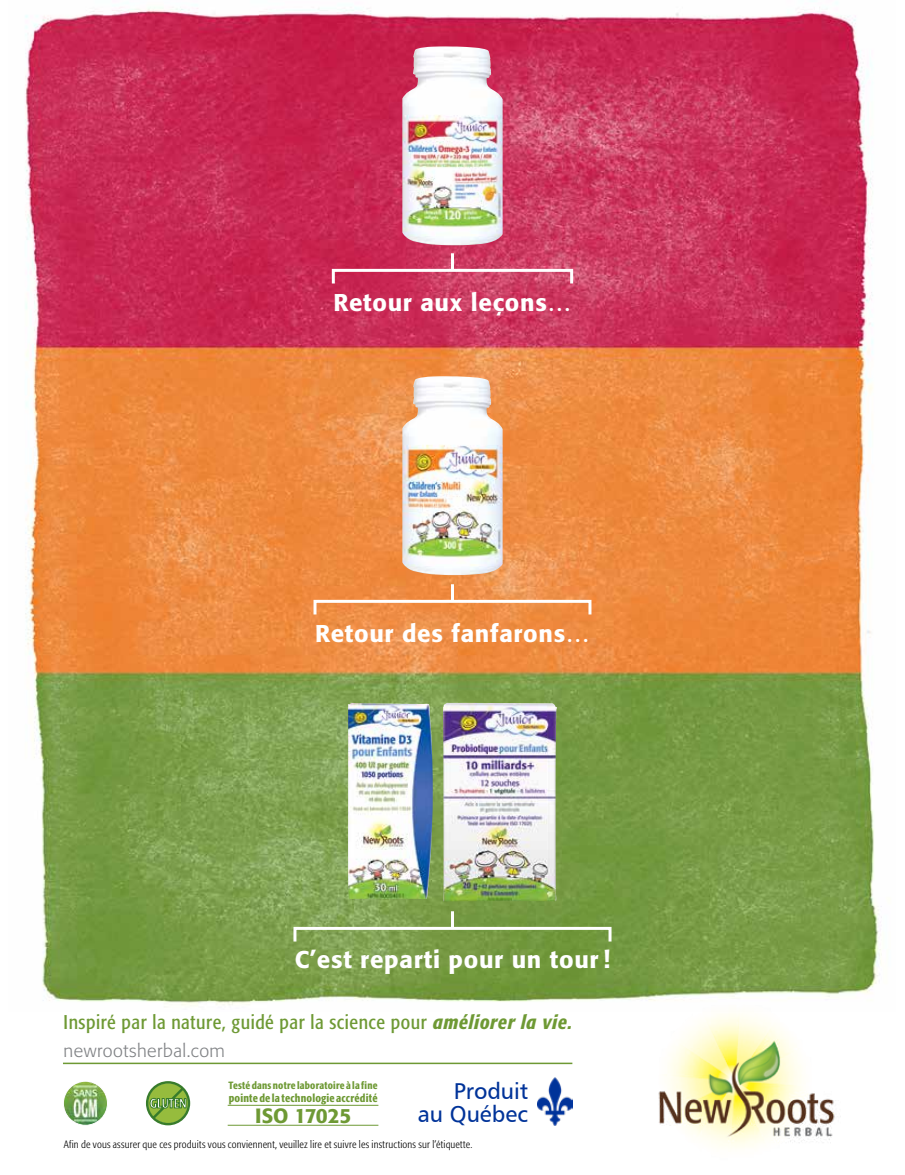
<style>
.page{position:relative;width:905px;height:1175px;background:#fff}
.page>*{position:absolute;margin:0;border:0;box-sizing:border-box;transform-origin:0 0}
.t1{font:500 24px "Formata";letter-spacing:.03em;color:#fff}
.t2{font:22.95px/23.7px "Humanist 777 BT Roman B";letter-spacing:-.005em;color:#039;text-align:right}
.t3{font:500 20.4px "Formata";letter-spacing:-.01em;color:#6e9934}
.t4{font:condensed 19.65px "Formata";letter-spacing:.025em;color:#6e9934}
.t5{font:300 18px "Formata";letter-spacing:.025em;color:#808285}
.t6{font:500 condensed 11.25px "Formata";letter-spacing:.02em;color:#6e9934}
.t7{font:300 condensed 10.5px "Formata";letter-spacing:.02em;color:#000}
.t8{font:500 condensed 10.35px "Formata";letter-spacing:.02em;color:#6e9934}
.s1{font-weight:500;font-style:italic}
</style>
<div class="page">
<img style="left:25px;top:0;width:857px;height:1006px">
<img style="left:650px;top:996px;width:192px;height:152px">
<hr style="left:63px;top:1062px;width:509px;height:2px;background:#6e9934">
<img style="left:63px;top:1081px;width:44px;height:44px;border-radius:22px">
<div style="left:63px;top:1080px;width:45px;height:45px;border:1px solid #fff;border-radius:50%"></div>
<hr style="left:228px;top:1104px;width:150px;height:1px;background:#6e9934">
<hr style="left:228px;top:1124px;width:150px;height:1px;background:#6e9934">
<img style="left:537px;top:1077px;width:35px;height:48px">
<svg style="left:146px;top:1081px;width:44px;height:44px"></svg>
<img style="left:402px;top:46px;width:100px;height:199px">
<img style="left:402px;top:376px;width:100px;height:199px">
<img style="left:348px;top:703px;width:85px;height:196px">
<img style="left:443px;top:703px;width:114px;height:198px">
<hr style="left:451px;top:253px;width:3px;height:18px;background:#fff">
<div style="left:332px;top:269px;width:241px;height:16px;border:3px solid #fff"></div>
<hr style="left:451px;top:584px;width:3px;height:17px;background:#fff">
<div style="left:313px;top:600px;width:278px;height:16px;border:3px solid #fff"></div>
<hr style="left:451px;top:911px;width:3px;height:17px;background:#fff">
<div style="left:293px;top:926px;width:318px;height:17px;border:3px solid #fff"></div>
<h1 class="t1" style="left:333px;top:288px;width:240px">Retour aux leçons…</h1>
<h1 class="t1" style="left:315px;top:619px;width:276px">Retour des fanfarons…</h1>
<h1 class="t1" style="left:295px;top:944px;width:316px">C’est reparti pour un tour !</h1>
<h3 class="t4" style="left:64px;top:1010px;width:510px">Inspiré par la nature, guidé par la science pour <span class="s1">améliorer la vie.</span></h3>
<h3 class="t5" style="left:64px;top:1039px;width:163px">newrootsherbal.com</h3>
<p class="t8" style="left:228px;top:1078px;width:151px">Testé dans notre laboratoire à la fine</p>
<p class="t6" style="left:229px;top:1091px;width:150px">pointe de la technologie accrédité</p>
<h3 class="t3" style="left:255px;top:1102px;width:98px">ISO 17025</h3>
<h2 class="t2" style="left:418px;top:1078px;width:112px">Produit<br>au Québec</h2>
<p class="t7" style="left:64px;top:1138px;width:410px">Afin de vous assurer que ces produits vous conviennent, veuillez lire et suivre les instructions sur l’étiquette.</p>
</div>
